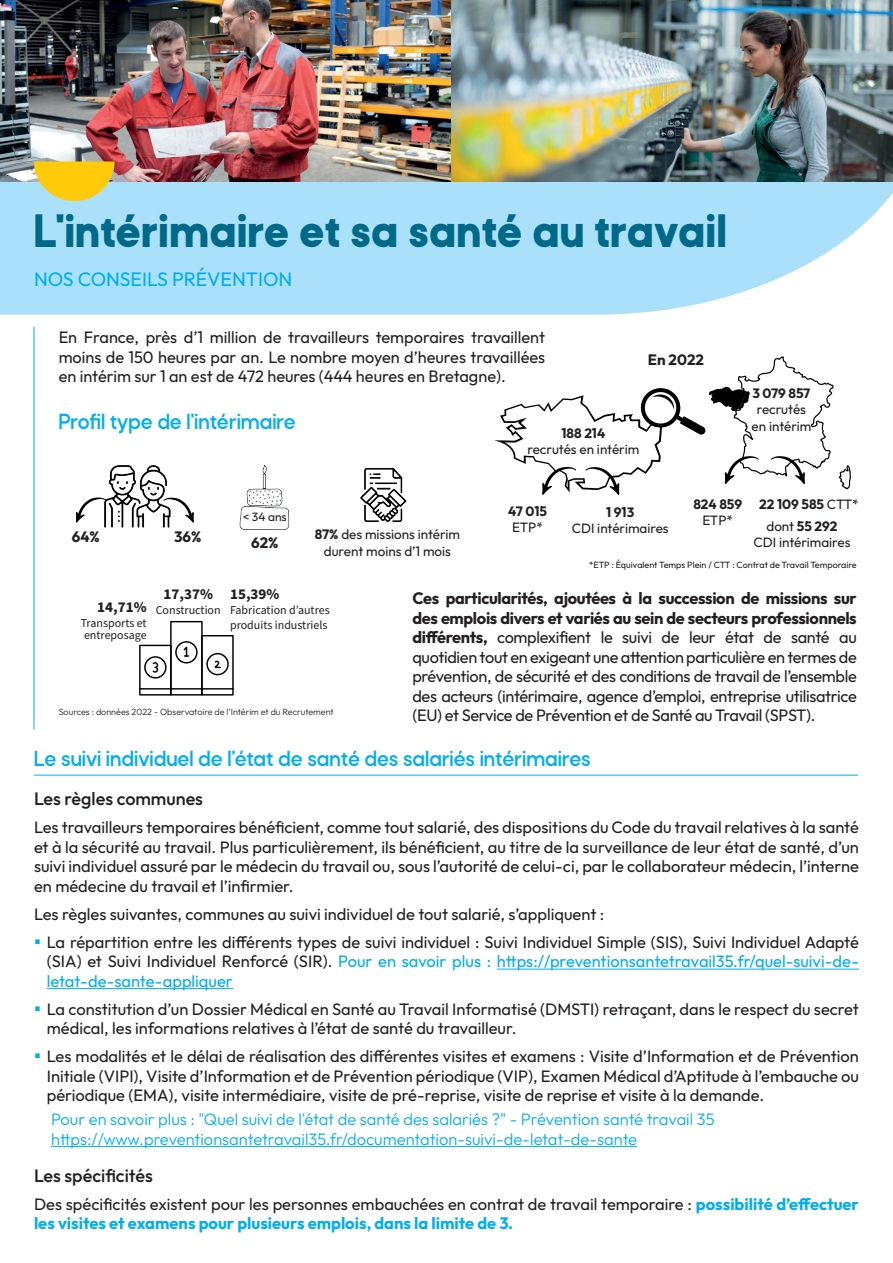
<style>
.page{position:relative;width:893px;height:1263px;background:#fff}
.page>*{position:absolute;margin:0;border:0;box-sizing:border-box;transform-origin:0 0}
.t1{font:900 48px "Rota";color:#006987}
.t2{font:700 22.5px "Rota";color:#00aeef}
.t3{font:19.5px "Outfit";color:#00aeef}
.t4{font:500 18px "Outfit";color:#231f20}
.t5{font:16.5px/19.5px "Outfit";color:#231f20;text-align:justify}
.t6{font:300 16.5px/19.5px "Outfit";color:#00aeef}
.t7{font:700 15px "Source Sans Pro";color:#231f20}
.t8{font:700 15px "Outfit";color:#231f20}
.t9{font:13.5px/16.2px "Outfit";color:#231f20;text-align:center}
.t10{font:700 13.5px "Outfit";color:#231f20}
.t11{font:12px/15px "Source Sans Pro";color:#231f20}
.t12{font:12px "Outfit";color:#231f20}
.t13{font:300 9px "Outfit";color:#231f20}
.t14{font:9px "Outfit";color:#231f20}
.s1{font-weight:700}
.s2{font-weight:400}
.s3{font-family:"Calibri";font-size:19.5px;color:#00aeef}
.s4{color:#00aeef}
.s5{font-weight:700;color:#00aeef}
</style>
<div class="page">
<svg style="left:0;top:181px;width:893px;height:134px;background:#b1e1f8"></svg>
<hr style="left:34px;top:775px;width:824px;height:1px;background:#00aeef">
<hr style="left:497px;top:969px;width:362px;height:1px;background:#00aeef">
<hr style="left:47px;top:988px;width:186px;height:1px;background:#00aeef">
<hr style="left:51px;top:1146px;width:586px;height:1px;background:#00aeef">
<img style="left:0;top:0;width:451px;height:181px">
<img style="left:451px;top:0;width:442px;height:181px">
<svg style="left:494px;top:356px;width:357px;height:139px"></svg>
<svg style="left:34px;top:161px;width:81px;height:40px;background:#eacc3d"></svg>
<img style="left:360px;top:467px;width:47px;height:56px">
<img style="left:104px;top:465px;width:68px;height:63px">
<svg style="left:76px;top:497px;width:31px;height:26px"></svg>
<svg style="left:163px;top:498px;width:31px;height:25px"></svg>
<img style="left:239px;top:465px;width:51px;height:65px">
<div style="left:242px;top:509px;width:45px;height:18px;background:#fff"></div>
<svg style="left:139px;top:621px;width:95px;height:74px"></svg>
<hr style="left:34px;top:327px;width:1px;height:402px;background:#00aeef">
<h1 class="t1" style="left:34px;top:204px;width:694px">L'intérimaire et sa santé au travail</h1>
<p class="t3" style="left:34px;top:267px;width:260px">NOS CONSEILS PRÉVENTION</p>
<p class="t5" style="left:59px;top:328px;width:488px">En France, près d’1 million de travailleurs temporaires travaillent moins de 150 heures par an. Le nombre moyen d’heures travaillées en intérim sur 1 an est de 472 heures (444 heures en Bretagne).</p>
<h2 class="t2" style="left:59px;top:409px;width:239px">Profil type de l'intérimaire</h2>
<p class="t10" style="left:561px;top:424px;width:45px">188 214</p>
<p class="t9" style="left:527px;top:442px;width:113px">recrutés en intérim</p>
<p class="t8" style="left:648px;top:350px;width:58px">En 2022</p>
<p class="t10" style="left:752px;top:384px;width:59px">3 079 857</p>
<p class="t9" style="left:751px;top:402px;width:61px">recrutés en intérim</p>
<p class="t8" style="left:72px;top:527px;width:30px">64%</p>
<p class="t8" style="left:174px;top:527px;width:29px">36%</p>
<p class="t12" style="left:243px;top:509px;width:45px">&lt; 34 ans</p>
<p class="t8" style="left:251px;top:532px;width:29px">62%</p>
<p class="t9" style="left:315px;top:527px;width:147px"><span class="s1">87%</span> des missions intérim durent moins d’1 mois</p>
<p class="t10" style="left:508px;top:502px;width:41px">47 015</p>
<p class="t9" style="left:512px;top:520px;width:32px">ETP*</p>
<p class="t10" style="left:606px;top:503px;width:30px">1 913</p>
<p class="t9" style="left:572px;top:520px;width:98px">CDI intérimaires</p>
<p class="t10" style="left:693px;top:495px;width:50px">824 859</p>
<p class="t9" style="left:702px;top:513px;width:32px">ETP*</p>
<p class="t10" style="left:759px;top:495px;width:101px">22 109 585 <span class="s2">CTT*</span></p>
<p class="t9" style="left:753px;top:518px;width:98px">dont <span class="s1">55 292<br></span>CDI intérimaires</p>
<p class="t7" style="left:97px;top:597px;width:51px">14,71%</p>
<p class="t11" style="left:81px;top:618px;width:68px;line-height:12px">Transports et entreposage</p>
<p class="t7" style="left:164px;top:583px;width:51px">17,37%</p>
<p class="t11" style="left:156px;top:602px;width:66px">Construction</p>
<p class="t7" style="left:230px;top:584px;width:51px">15,39%</p>
<p class="t11" style="left:230px;top:603px;width:101px">Fabrication d’autres produits industriels</p>
<p class="t13" style="left:59px;top:706px;width:277px">Sources : données 2022 - Observatoire de l’Intérim et du Recrutement</p>
<p class="t14" style="left:589px;top:559px;width:269px">*ETP : Équivalent Temps Plein / CTT : Contrat de Travail Temporaire</p>
<p class="t5" style="left:412px;top:589px;width:446px"><span class="s1">Ces particularités, ajoutées à la succession de missions sur des emplois divers et variés au sein de secteurs professionnels différents,</span> complexifient le suivi de leur état de santé au quotidien tout en exigeant une attention particulière en termes de prévention, de sécurité et des conditions de travail de l’ensemble des acteurs (intérimaire, agence d’emploi, entreprise utilisatrice (EU) et Service de Prévention et de Santé au Travail (SPST).</p>
<h2 class="t2" style="left:34px;top:746px;width:558px">Le suivi individuel de l'état de santé des salariés intérimaires</h2>
<p class="t4" style="left:34px;top:787px;width:171px">Les règles communes</p>
<p class="t5" style="left:34px;top:818px;width:826px">Les travailleurs temporaires bénéficient, comme tout salarié, des dispositions du Code du travail relatives à la santé et à la sécurité au travail. Plus particulièrement, ils bénéficient, au titre de la surveillance de leur état de santé, d’un suivi individuel assuré par le médecin du travail ou, sous l’autorité de celui-ci, par le collaborateur médecin, l’interne en médecine du travail et l’infirmier.</p>
<p class="t5" style="left:34px;top:905px;width:572px">Les règles suivantes, communes au suivi individuel de tout salarié, s’appliquent :</p>
<p class="t5" style="left:47px;top:933px;width:814px;text-indent:-13px"><span class="s3">▪</span> La répartition entre les différents types de suivi individuel : Suivi Individuel Simple (SIS), Suivi Individuel Adapté (SIA) et Suivi Individuel Renforcé (SIR). <span class="s4">Pour en savoir plus : https://preventionsantetravail35.fr/quel-suivi-de&shy;letat-de-sante-appliquer</span></p>
<p class="t5" style="left:47px;top:1000px;width:814px;text-indent:-13px"><span class="s3">▪</span> La constitution d’un Dossier Médical en Santé au Travail Informatisé (DMSTI) retraçant, dans le respect du secret médical, les informations relatives à l’état de santé du travailleur.</p>
<p class="t5" style="left:47px;top:1047px;width:814px;text-indent:-13px"><span class="s3">▪</span> Les modalités et le délai de réalisation des différentes visites et examens : Visite d’Information et de Prévention Initiale (VIPI), Visite d’Information et de Prévention périodique (VIP), Examen Médical d’Aptitude à l’embauche ou périodique (EMA), visite intermédiaire, visite de pré-reprise, visite de reprise et visite à la demande.</p>
<p class="t6" style="left:51px;top:1110px;width:665px">Pour en savoir plus : "Quel suivi de l'état de santé des salariés ?" - Prévention santé travail 35 https://www.preventionsantetravail35.fr/documentation-suivi-de-letat-de-sante</p>
<p class="t4" style="left:34px;top:1164px;width:120px">Les spécificités</p>
<p class="t5" style="left:34px;top:1194px;width:826px">Des spécificités existent pour les personnes embauchées en contrat de travail temporaire : <span class="s5">possibilité d’effectuer les visites et examens pour plusieurs emplois, dans la limite de 3.</span></p>
</div>
